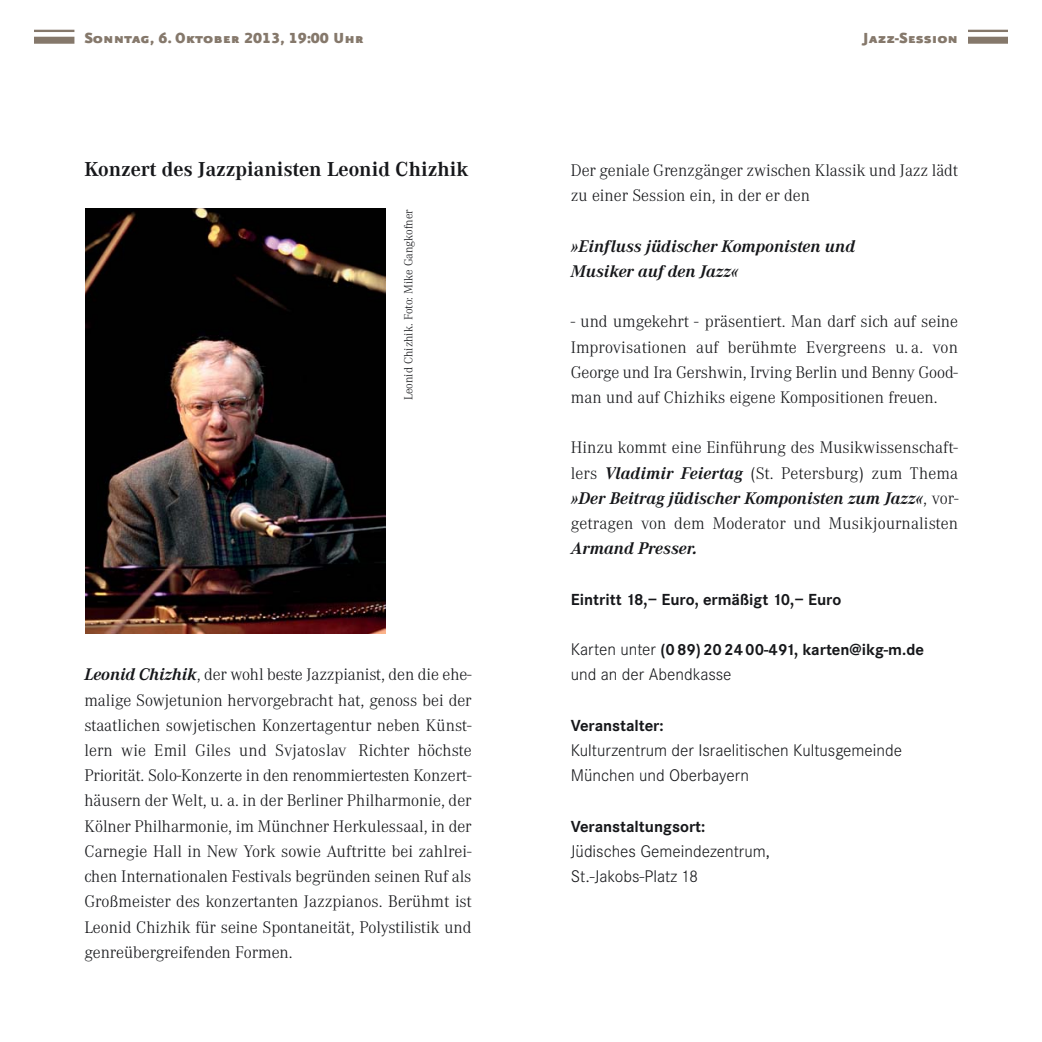
<style>
.page{position:relative;width:1042px;height:1042px;background:#fff}
.page>*{position:absolute;margin:0;border:0;box-sizing:border-box;transform-origin:0 0}
.t1{font:700 21px "Corporate A";color:#16171a}
.t2{font:300 17.5px/25.2px "Corporate A";color:#16171a;text-align:justify}
.t3{font:300 17.5px/25.2px "Corporate S";color:#16171a}
.t4{font:italic 700 17.5px/25.2px "Corporate A";color:#16171a}
.t5{font:17.5px "Eureka Sans Black Caps";color:#85786b}
.t6{font:700 16.62px "Corporate S";color:#16171a}
.t7{font:300 12.25px "Corporate A";color:#16171a}
.s1{font-weight:700;font-style:italic}
.s2{font-weight:300;font-size:17.5px}
</style>
<div class="page">
<hr style="left:967px;top:30px;width:40px;height:2px;background:#85786b">
<div style="left:967px;top:37px;width:40px;height:7px;background:#85786b"></div>
<hr style="left:35px;top:30px;width:39px;height:2px;background:#85786b">
<div style="left:35px;top:37px;width:39px;height:7px;background:#85786b"></div>
<img style="left:85px;top:208px;width:300px;height:425px">
<p class="t5" style="left:84px;top:27px;width:281px">Sonntag, 6. Oktober 2013, 19:00 Uhr</p>
<p class="t1" style="left:84px;top:161px;width:385px">Konzert des Jazzpianisten Leonid Chizhik</p>
<p class="t7" style="left:404px;top:400px;width:192px;rotate:-90deg">Leonid Chizhik. Foto: Mike Gangkofner</p>
<p class="t2" style="left:84px;top:664px;width:388px"><span class="s1">Leonid Chizhik</span>, der wohl beste Jazzpianist, den die ehe&shy;malige Sowjetunion hervorgebracht hat, genoss bei der staatlichen sowjetischen Konzertagentur neben Künst&shy;lern wie Emil Giles und Svjatoslav Richter höch ste Priorität. Solo-Konzerte in den renommiertesten Kon zert - häusern der Welt, u. a. in der Berliner Philharmonie, der Kölner Philharmonie, im Münchner Herkulessaal, in der Carnegie Hall in New York sowie Auftritte bei zahlrei&shy;chen Internationalen Festivals begründen seinen Ruf als Großmeister des konzertanten Jazzpianos. Berühmt ist Leonid Chizhik für seine Spontaneität, Polystilistik und genreübergreifenden Formen.</p>
<p class="t5" style="left:862px;top:27px;width:97px">Jazz-Session</p>
<p class="t2" style="left:570px;top:160px;width:388px">Der geniale Grenzgänger zwischen Klassik und Jazz lädt zu einer Session ein, in der er den</p>
<p class="t4" style="left:570px;top:235px;width:286px">»Einfluss jüdischer Komponisten und<br>Musiker auf den Jazz«</p>
<p class="t2" style="left:570px;top:311px;width:388px">- und umgekehrt - präsentiert. Man darf sich auf seine Improvisationen auf berühmte Evergreens u. a. von George und Ira Gershwin, Irving Berlin und Benny Good&shy;man und auf Chizhiks eigene Kompositionen freuen.</p>
<p class="t2" style="left:570px;top:437px;width:389px">Hinzu kommt eine Einführung des Musikwissenschaft&shy;lers <span class="s1">Vladimir Feiertag</span> (St. Petersburg) zum Thema <span class="s1">»Der Beitrag jüdischer Komponisten zum Jazz«</span>, vor&shy;getragen von dem Moderator und Musikjournalisten</p>
<p class="t4" style="left:570px;top:537px;width:128px">Armand Presser.</p>
<p class="t6" style="left:570px;top:593px;width:272px">Eintritt 18,– Euro, ermäßigt 10,– Euro</p>
<p class="t6" style="left:570px;top:644px;width:354px"><span class="s2">Karten unter</span> (089)202400-491, karten@ikg-m.de</p>
<p class="t3" style="left:570px;top:664px;width:162px">und an der Abendkasse</p>
<p class="t6" style="left:570px;top:719px;width:94px">Veranstalter:</p>
<p class="t3" style="left:570px;top:739px;width:333px">Kulturzentrum der Israelitischen Kultusgemeinde<br>München und Oberbayern</p>
<p class="t6" style="left:570px;top:820px;width:136px">Veranstaltungsort:</p>
<p class="t3" style="left:570px;top:840px;width:200px">Jüdisches Gemeindezentrum,<br>St.-Jakobs-Platz 18</p>
</div>
